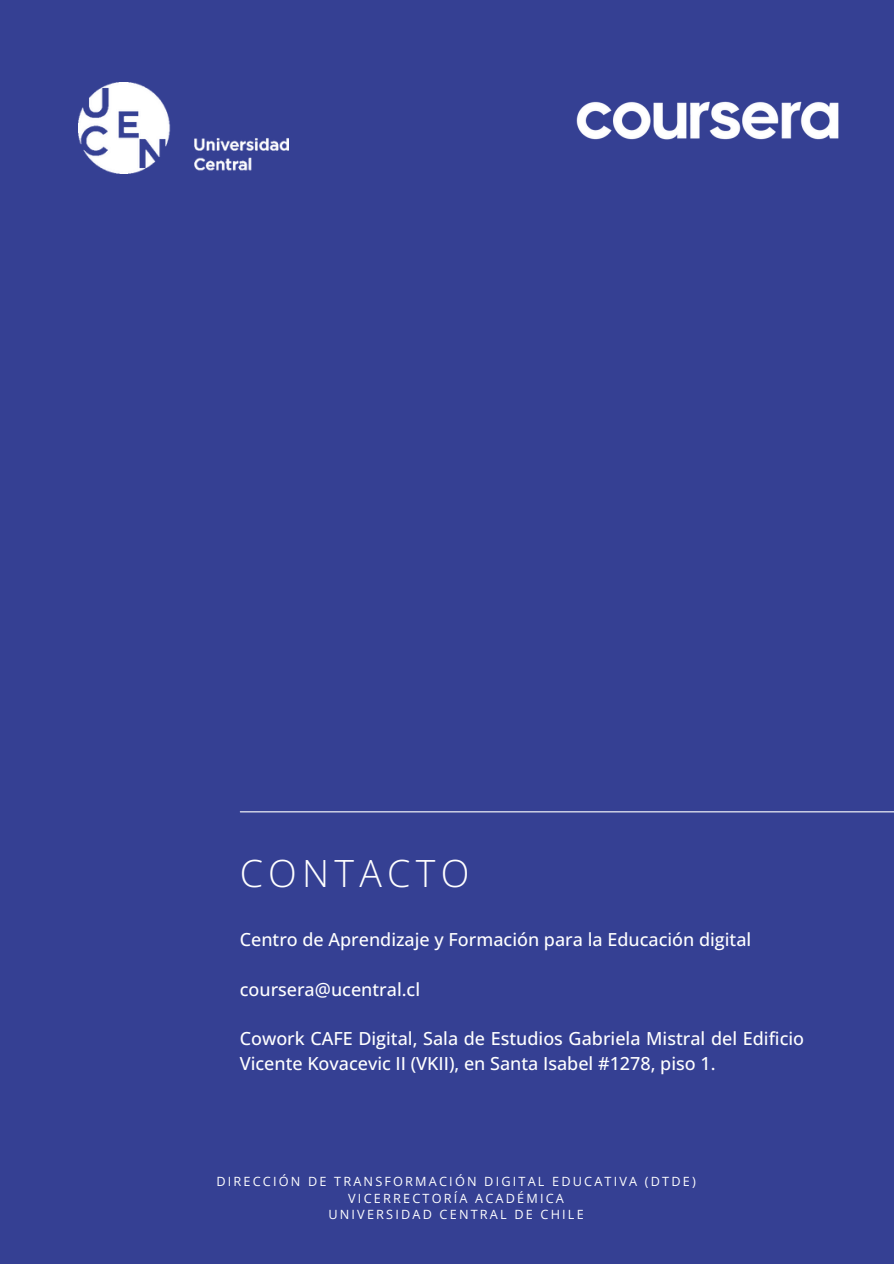
<style>
.page{position:relative;width:894px;height:1264px;background:#fff}
.page>*{position:absolute;margin:0;border:0;box-sizing:border-box;transform-origin:0 0}
.t1{font:300 37.5px "Open Sans";letter-spacing:.14em;color:#fff}
.t2{font:500 18px/24.8px "Open Sans";color:#fff}
.t3{font:12.75px "Open Sans";letter-spacing:.17em;color:#fff}
</style>
<div class="page">
<div style="left:0;top:0;width:893px;height:1263px;background:#354093"></div>
<hr style="left:240px;top:811px;width:653px;height:1px;background:#fff">
<img style="left:78px;top:82px;width:210px;height:91px">
<img style="left:576px;top:101px;width:263px;height:39px">
<h2 class="t1" style="left:240px;top:846px;width:231px">CONTACTO</h2>
<h2 class="t2" style="left:240px;top:927px;width:513px">Centro de Aprendizaje y Formación para la Educación digital</h2>
<h2 class="t2" style="left:240px;top:976px;width:182px">coursera@ucentral.cl</h2>
<p class="t2" style="left:240px;top:1026px;width:565px">Cowork CAFE Digital, Sala de Estudios Gabriela Mistral del Edificio<br>Vicente Kovacevic II (VKII), en Santa Isabel #1278, piso 1.</p>
<p class="t3" style="left:216px;top:1171px;width:481px">DIRECCIÓN DE TRANSFORMACIÓN DIGITAL EDUCATIVA (DTDE)</p>
<p class="t3" style="left:348px;top:1188px;width:217px">VICERRECTORÍA ACADÉMICA</p>
<h1 class="t3" style="left:328px;top:1205px;width:257px">UNIVERSIDAD CENTRAL DE CHILE</h1>
</div>
